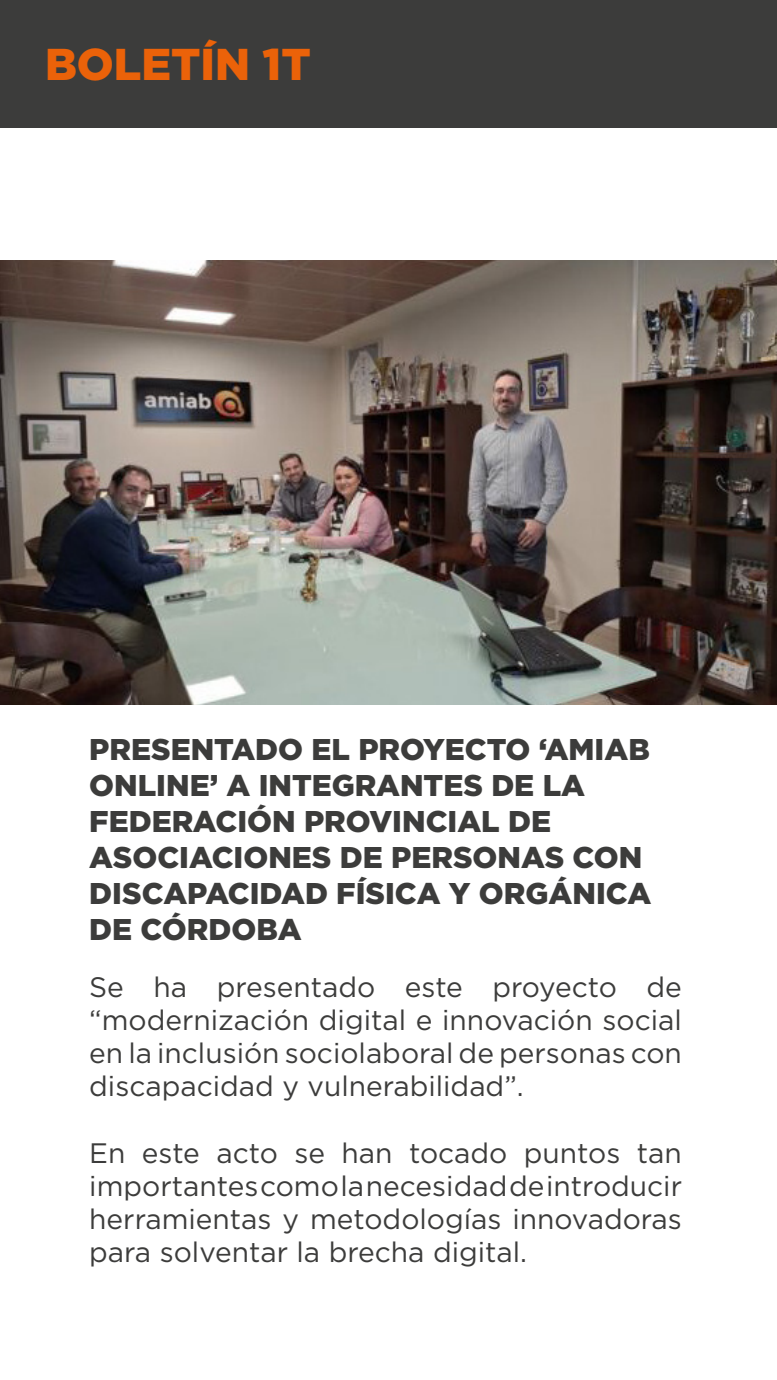
<style>
.page{position:relative;width:777px;height:1380px;background:#fff}
.page>*{position:absolute;margin:0;border:0;box-sizing:border-box;transform-origin:0 0}
.t1{font:900 44.56px "Gotham";color:#eb6209}
.t2{font:900 30px/36px "Gotham";color:#3c3c3b}
.TEXTO_CORRIDO_-_MED{font:28.12px/33.1px "Gotham";color:#3c3c3b;text-align:justify}
</style>
<div class="page">
<div style="left:0;top:0;width:776px;height:128px;background:#3c3c3b"></div>
<img style="left:0;top:261px;width:776px;height:443px">
<h1 class="t1" style="left:45px;top:34px;width:267px">BOLETÍN 1T</h1>
<p class="t2" style="left:89px;top:731px;width:561px">PRESENTADO EL PROYECTO ‘AMIAB<br>ONLINE’ A INTEGRANTES DE LA</p>
<p class="t2" style="left:89px;top:803px;width:463px">FEDERACIÓN PROVINCIAL DE</p>
<p class="t2" style="left:89px;top:839px;width:563px">ASOCIACIONES DE PERSONAS CON<br>DISCAPACIDAD FÍSICA Y ORGÁNICA<br>DE CÓRDOBA</p>
<p class="TEXTO_CORRIDO_-_MED" style="left:89px;top:970px;width:594px">Se ha presentado este proyecto de “modernización digital e innovación social en la inclusión sociolaboral de personas con discapacidad y vulnerabilidad”.</p>
<p class="TEXTO_CORRIDO_-_MED" style="left:89px;top:1136px;width:594px">En este acto se han tocado puntos tan importantes como la necesidad de introducir herramientas y metodologías innovadoras para solventar la brecha digital.</p>
</div>
